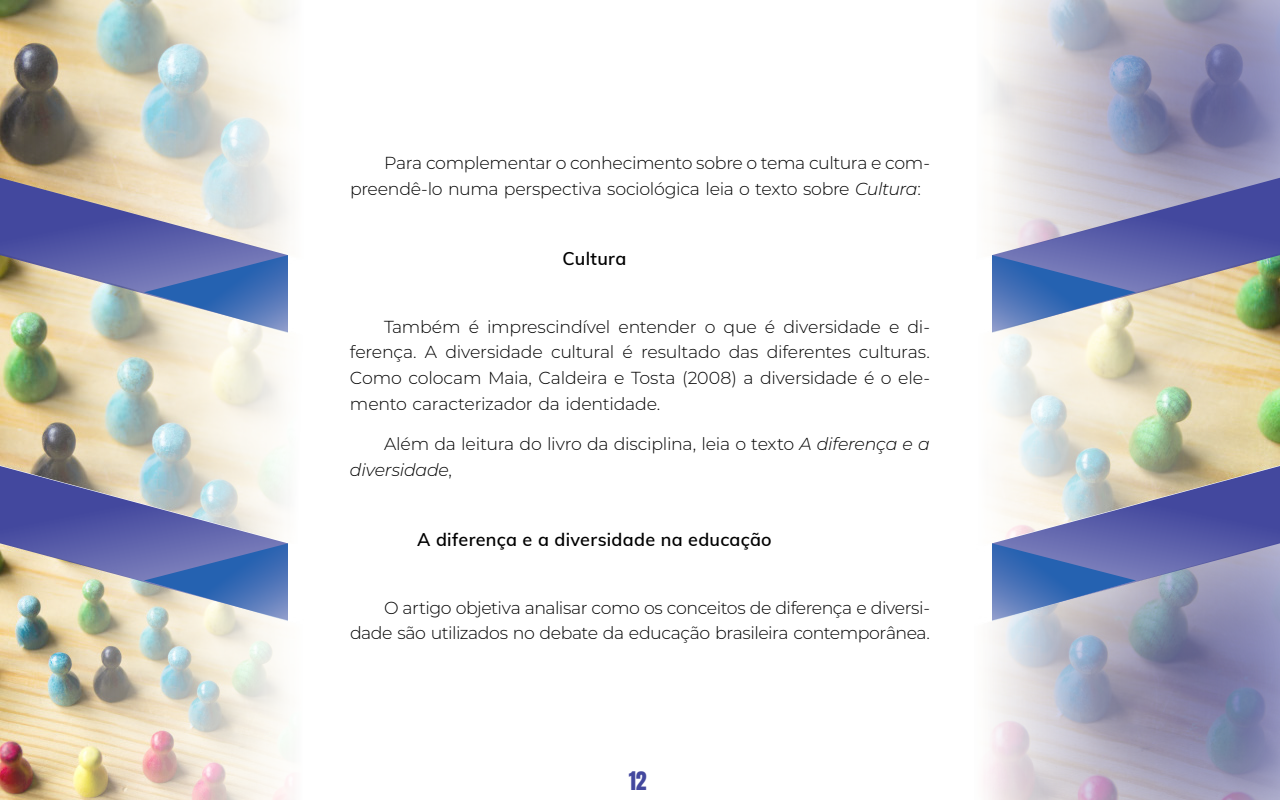
<style>
.page{position:relative;width:1280px;height:800px;background:#fff}
.page>*{position:absolute;margin:0;border:0;box-sizing:border-box;transform-origin:0 0}
.t1{font:21.8px "Anton";color:#43489e}
.t2{font:600 18px "Muli";letter-spacing:.015em;color:#000}
.t3{font:300 17.4px/25.8px "Montserrat";letter-spacing:-.025em;color:#000}
.s1{font-style:italic}
</style>
<div class="page">
<img style="left:0;top:0;width:1280px;height:800px">
<div style="left:967px;top:0;width:313px;height:261px;background:#fff;opacity:.75"></div>
<div style="left:965px;top:535px;width:315px;height:265px;background:#fff;opacity:.75"></div>
<svg style="left:0;top:178px;width:288px;height:154px;background:#a19fb2"></svg>
<svg style="left:144px;top:255px;width:144px;height:78px;background:#768ebd"></svg>
<img style="left:0;top:466px;width:288px;height:154px">
<svg style="left:144px;top:543px;width:144px;height:78px;background:#738cbb"></svg>
<svg style="left:992px;top:178px;width:288px;height:154px;background:#9a9ab2"></svg>
<svg style="left:992px;top:255px;width:144px;height:78px;background:#778ebd"></svg>
<svg style="left:992px;top:466px;width:288px;height:154px;background:#9394b7"></svg>
<svg style="left:992px;top:543px;width:144px;height:78px;background:#6b84bb"></svg>
<p class="t3" style="left:350px;top:149px;width:581px;text-indent:34px">Para complementar o conhecimento sobre o tema cultura e com&shy;preendê-lo numa perspectiva sociológica leia o texto sobre <span class="s1">Cultura</span>:</p>
<p class="t2" style="left:563px;top:245px;width:65px">Cultura</p>
<p class="t3" style="left:350px;top:313px;width:582px;text-align:justify;text-indent:34px">Também é imprescindível entender o que é diversidade e di&shy;ferença. A diversidade cultural é resultado das diferentes culturas.<br>Como colocam Maia, Caldeira e Tosta (2008) a diversidade é o ele&shy;mento caracterizador da identidade.</p>
<p class="t3" style="left:350px;top:430px;width:581px;text-indent:34px">Além da leitura do livro da disciplina, leia o texto <span class="s1">A diferença e a diversidade</span>,</p>
<p class="t2" style="left:417px;top:526px;width:356px">A diferença e a diversidade na educação</p>
<p class="t3" style="left:350px;top:594px;width:582px;text-align:right">O artigo objetiva analisar como os conceitos de diferença e diversi&shy;dade são utilizados no debate da educação brasileira contemporânea.</p>
<p class="t1" style="left:629px;top:770px;width:19px">12</p>
</div>
